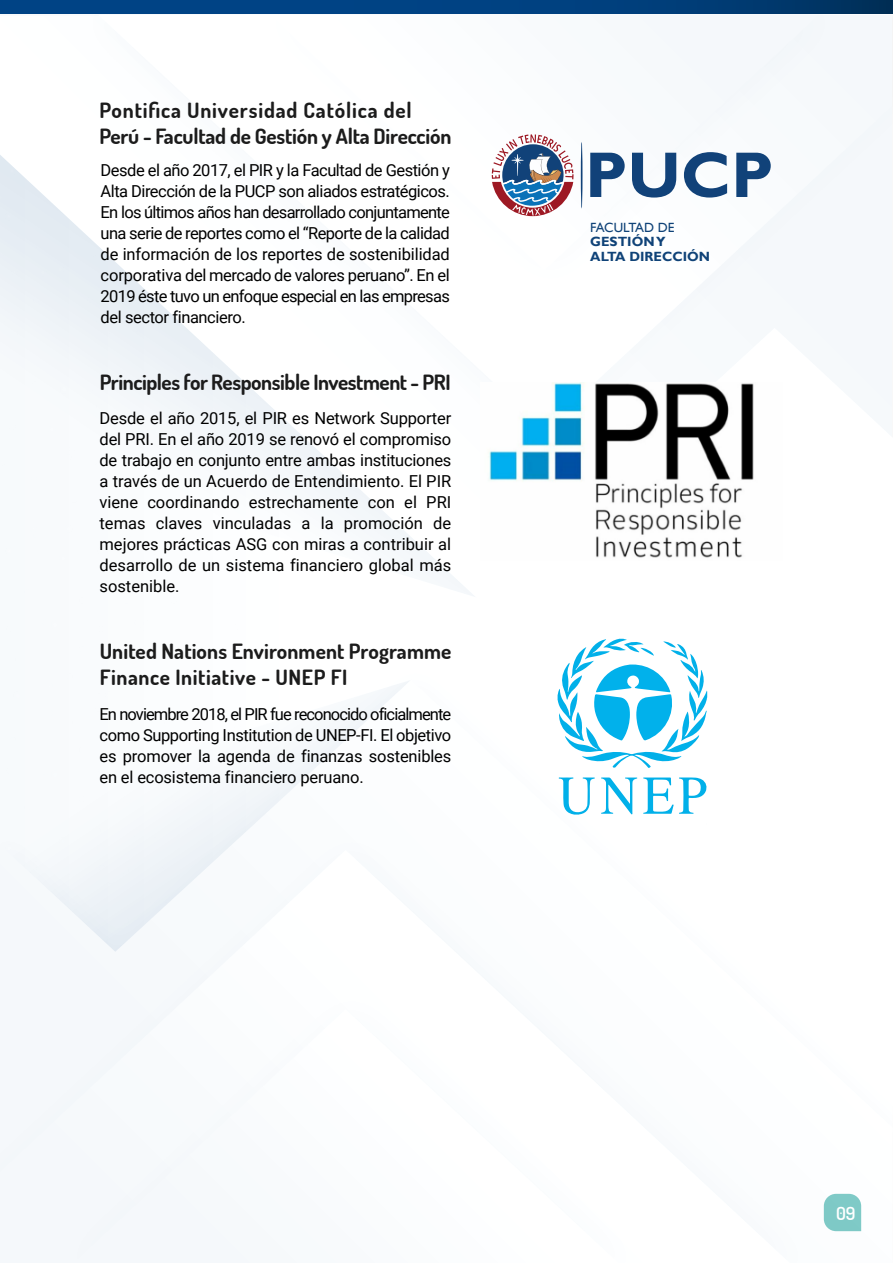
<style>
.page{position:relative;width:893px;height:1263px;background:#fff}
.page>*{position:absolute;margin:0;border:0;box-sizing:border-box;transform-origin:0 0}
.t1{font:700 21px/25.2px "Dosis";color:#1c1c1c}
.t2{font:700 21px "Dosis";letter-spacing:-.02em;color:#1c1c1c}
.t3{font:600 18px "Dosis";color:#fff}
.t4{font:16.5px/21px "Roboto";letter-spacing:-.01em;color:#000;text-align:justify}
.t5{font:700 13.35px/14.4px "Gill Sans";color:#104378}
.t6{font:13.35px "Gill Sans";letter-spacing:-.02em;color:#104378}
</style>
<div class="page">
<img style="left:489px;top:383px;width:265px;height:175px">
<svg style="left:559px;top:777px;width:36px;height:37px"></svg>
<svg style="left:601px;top:777px;width:36px;height:37px"></svg>
<svg style="left:643px;top:777px;width:64px;height:37px"></svg>
<svg style="left:558px;top:639px;width:149px;height:129px"></svg>
<svg style="left:824px;top:1194px;width:37px;height:37px"></svg>
<svg style="left:0;top:0;width:893px;height:14px;background:#003f7c"></svg>
<svg style="left:492px;top:134px;width:90px;height:82px"></svg>
<svg style="left:590px;top:153px;width:35px;height:44px"></svg>
<svg style="left:632px;top:153px;width:44px;height:45px"></svg>
<svg style="left:684px;top:152px;width:43px;height:46px"></svg>
<svg style="left:736px;top:153px;width:35px;height:44px"></svg>
<p class="t1" style="left:99px;top:97px;width:353px">Pontifica Universidad Católica del<br>Perú - Facultad de Gestión y Alta Dirección</p>
<p class="t4" style="left:101px;top:159px;width:351px">Desde el año 2017, el PIR y la Facultad de Gestión y Alta Dirección de la PUCP son aliados estratégicos.<br>En los últimos años han desarrollado conjuntamente una serie de reportes como el “Reporte de la calidad de información de los reportes de sostenibilidad corporativa del mercado de valores peruano”. En el 2019 éste tuvo un enfoque especial en las empresas del sector financiero.</p>
<p class="t2" style="left:100px;top:368px;width:352px">Principles for Responsible Investment - PRI</p>
<p class="t4" style="left:100px;top:407px;width:353px">Desde el año 2015, el PIR es Network Supporter del PRI. En el año 2019 se renovó el compromiso de trabajo en conjunto entre ambas instituciones a través de un Acuerdo de Entendimiento. El PIR viene coordinando estrechamente con el PRI temas claves vinculadas a la promoción de mejores prácticas ASG con miras a contribuir al desarrollo de un sistema financiero global más sostenible.</p>
<p class="t1" style="left:100px;top:638px;width:353px">United Nations Environment Programme<br>Finance Initiative - UNEP FI</p>
<p class="t4" style="left:100px;top:703px;width:353px">En noviembre 2018, el PIR fue reconocido oficialmente como Supporting Institution de UNEP-FI. El objetivo es promover la agenda de finanzas sostenibles en el ecosistema financiero peruano.</p>
<p class="t6" style="left:590px;top:220px;width:86px">FACULTAD DE</p>
<p class="t5" style="left:590px;top:235px;width:121px">GESTIÓNY<br>ALTA DIRECCIÓN</p>
<p class="t3" style="left:836px;top:1200px;width:21px">09</p>
</div>
